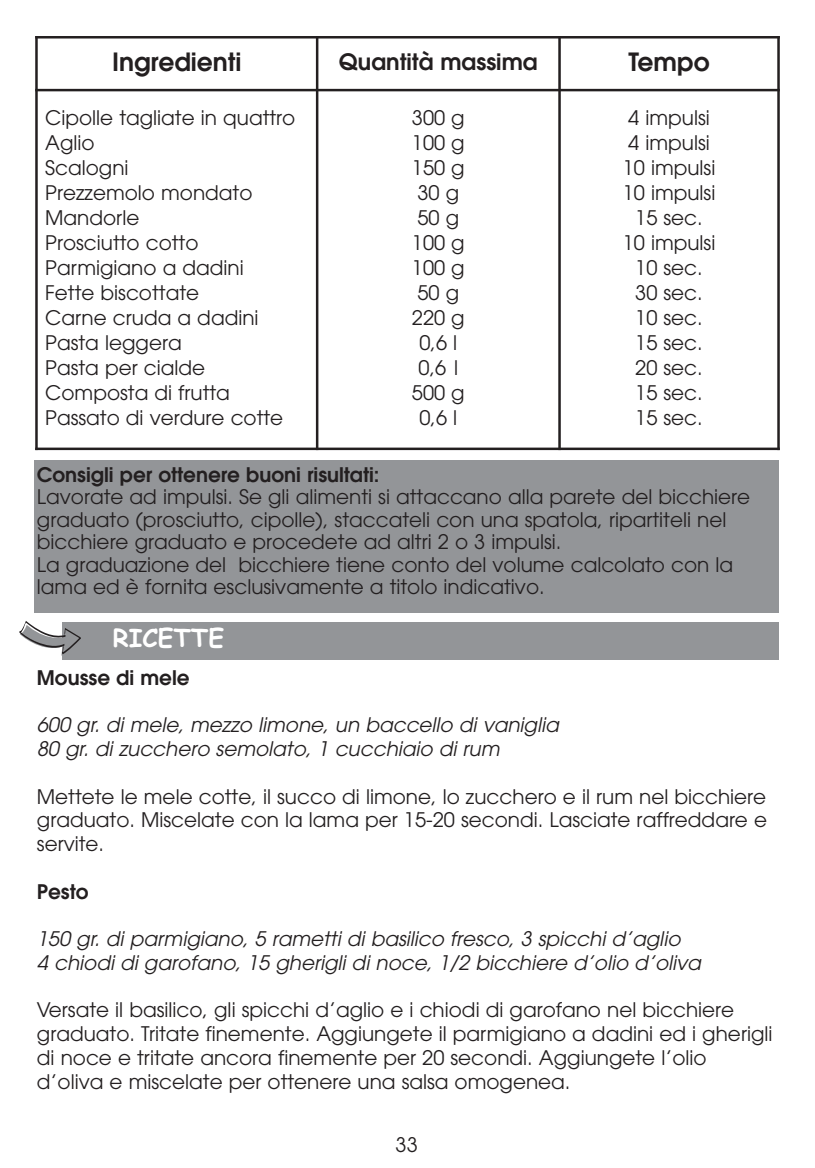
<style>
.page{position:relative;width:815px;height:1168px;background:#fff}
.page>*{position:absolute;margin:0;border:0;box-sizing:border-box;transform-origin:0 0}
.t1{font:600 25px "Avant Garde";color:#231f20}
.t2{font:25px "Officina Sans";color:#fff}
.t3{font:600 22.5px "Avant Garde";color:#231f20}
.t4{font:20px/25px "Avant Garde";color:#231f20}
.t5{font:italic 20px/23.8px "Avant Garde";color:#231f20}
.t6{font:600 20px "Avant Garde";color:#231f20}
</style>
<div class="page">
<svg style="left:19px;top:36px;width:761px;height:624px"></svg>
<p class="t1" style="left:112px;top:52px;width:131px">Ingredienti</p>
<p class="t3" style="left:339px;top:53px;width:200px">Quantità massima</p>
<p class="t1" style="left:628px;top:52px;width:83px">Tempo</p>
<p class="t4" style="left:45px;top:107px;width:251px">Cipolle tagliate in quattro<br>Aglio<br>Scalogni<br>Prezzemolo mondato<br>Mandorle<br>Prosciutto cotto<br>Parmigiano a dadini<br>Fette biscottate<br>Carne cruda a dadini<br>Pasta leggera<br>Pasta per cialde<br>Composta di frutta<br>Passato di verdure cotte</p>
<p class="t4" style="left:412px;top:107px;width:54px;text-align:center">300 g<br>100 g<br>150 g<br>30 g<br>50 g<br>100 g<br>100 g<br>50 g<br>220 g<br>0,6 l<br>0,6 l<br>500 g<br>0,6 l</p>
<p class="t4" style="left:622px;top:107px;width:94px;text-align:center">4 impulsi<br>4 impulsi<br>10 impulsi<br>10 impulsi<br>15 sec.<br>10 impulsi<br>10 sec.<br>30 sec.<br>10 sec.<br>15 sec.<br>20 sec.<br>15 sec.<br>15 sec.</p>
<p class="t6" style="left:37px;top:467px;width:344px">Consigli per ottenere buoni risultati:</p>
<p class="t4" style="left:37px;top:488px;width:714px;line-height:22.5px">Lavorate ad impulsi. Se gli alimenti si attaccano alla parete del bicchiere graduato (prosciutto, cipolle), staccateli con una spatola, ripartiteli nel bicchiere graduato e procedete ad altri 2 o 3 impulsi.<br>La graduazione del bicchiere tiene conto del volume calcolato con la lama ed è fornita esclusivamente a titolo indicativo.</p>
<p class="t2" style="left:113px;top:624px;width:113px">RICETTE</p>
<p class="t6" style="left:37px;top:670px;width:154px">Mousse di mele</p>
<p class="t5" style="left:37px;top:715px;width:523px">600 gr. di mele, mezzo limone, un baccello di vaniglia<br>80 gr. di zucchero semolato, 1 cucchiaio di rum</p>
<p class="t4" style="left:37px;top:786px;width:731px;line-height:23.8px;text-align:justify">Mettete le mele cotte, il succo di limone, lo zucchero e il rum nel bicchiere graduato. Miscelate con la lama per 15-20 secondi. Lasciate raffreddare e servite.</p>
<p class="t6" style="left:37px;top:884px;width:53px">Pesto</p>
<p class="t5" style="left:37px;top:929px;width:665px">150 gr. di parmigiano, 5 rametti di basilico fresco, 3 spicchi d’aglio<br>4 chiodi di garofano, 15 gherigli di noce, 1/2 bicchiere d’olio d’oliva</p>
<p class="t4" style="left:37px;top:1000px;width:737px;line-height:23.8px">Versate il basilico, gli spicchi d’aglio e i chiodi di garofano nel bicchiere graduato. Tritate finemente. Aggiungete il parmigiano a dadini ed i gherigli di noce e tritate ancora finemente per 20 secondi. Aggiungete l’olio d’oliva e miscelate per ottenere una salsa omogenea.</p>
<p class="t4" style="left:395px;top:1134px;width:24px">33</p>
</div>
